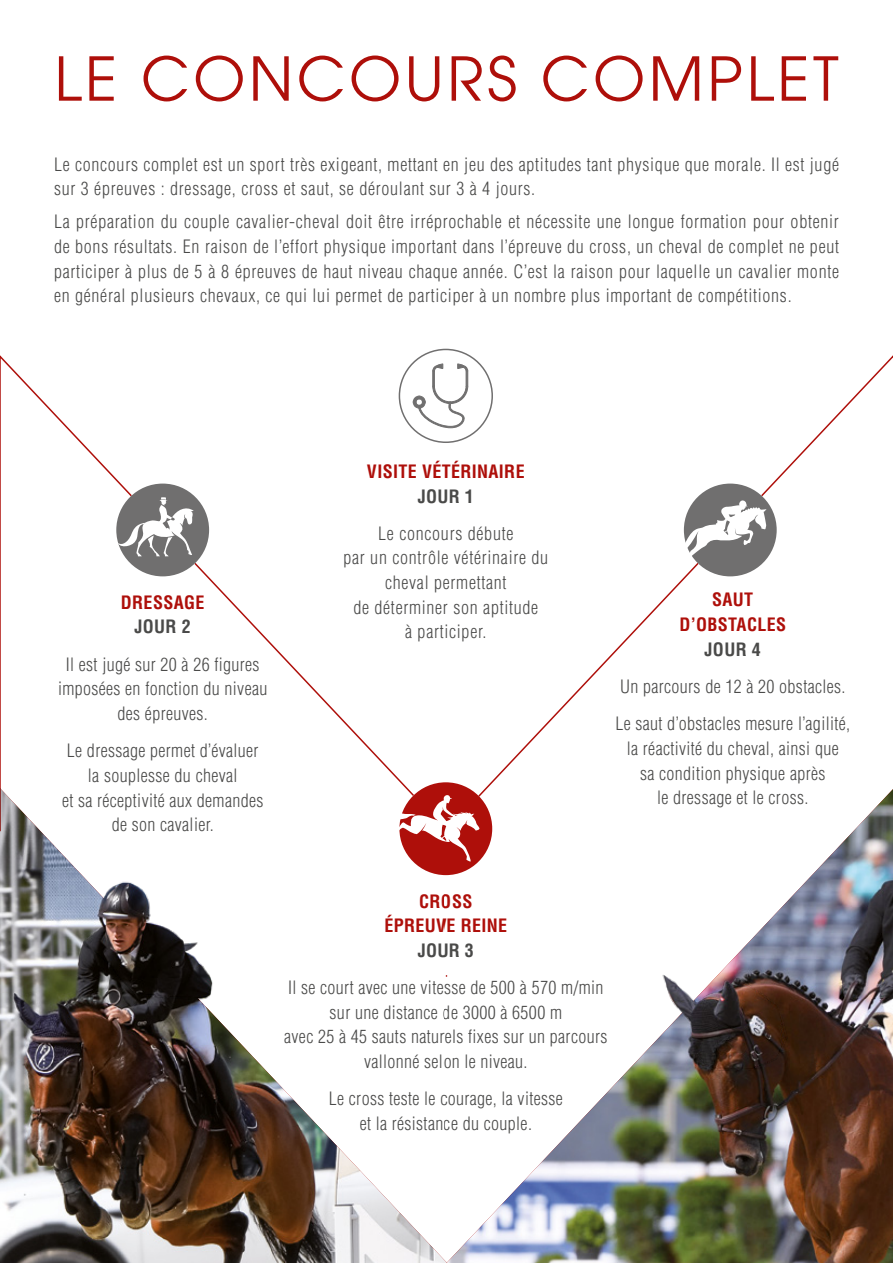
<style>
.page{position:relative;width:893px;height:1263px;background:#fff}
.page>*{position:absolute;margin:0;border:0;box-sizing:border-box;transform-origin:0 0}
.t1{font:60px "Avant Garde";letter-spacing:.06em;color:#ae0f0a}
.t2{font:300 condensed 18px/24.6px "Helvetica LT";letter-spacing:.02em;color:#4a4a49;text-align:center}
.t3{font:300 condensed 18px/24.6px "Helvetica LT";letter-spacing:.04em;color:#4a4a49}
.t4{font:700 condensed 18px/24.6px "Helvetica LT";letter-spacing:.02em;color:#ae0f0a;text-align:center}
.t5{font:700 condensed 18px "Helvetica LT";letter-spacing:.02em;color:#4a4a49}
</style>
<div class="page">
<svg style="left:0;top:353px;width:893px;height:435px"></svg>
<img style="left:0;top:788px;width:446px;height:475px">
<div style="left:116px;top:484px;width:93px;height:92px;background:#706f6f;border-radius:50%"></div>
<div style="left:684px;top:484px;width:93px;height:92px;background:#706f6f;border-radius:50%"></div>
<div style="left:399px;top:782px;width:93px;height:93px;background:#ae0f0a;border-radius:50%"></div>
<svg style="left:118px;top:497px;width:76px;height:59px"></svg>
<svg style="left:387px;top:792px;width:59px;height:70px"></svg>
<svg style="left:677px;top:500px;width:89px;height:70px"></svg>
<div style="left:399px;top:349px;width:93px;height:93px;background:#fff;border-radius:50%"></div>
<div style="left:399px;top:349px;width:94px;height:94px;border:2px solid #706f6f;border-radius:50%"></div>
<svg style="left:446px;top:788px;width:197px;height:475px"></svg>
<svg style="left:412px;top:363px;width:56px;height:65px"></svg>
<img style="left:0;top:859px;width:329px;height:390px">
<img style="left:643px;top:776px;width:250px;height:487px">
<svg style="left:871px;top:1025px;width:22px;height:238px;background:#543220"></svg>
<h1 class="t1" style="left:54px;top:43px;width:786px">LE CONCOURS COMPLET</h1>
<p class="t3" style="left:54px;top:152px;width:786px">Le concours complet est un sport très exigeant, mettant en jeu des aptitudes tant physique que morale. Il est jugé sur 3 épreuves : dressage, cross et saut, se déroulant sur 3 à 4 jours.</p>
<p class="t2" style="left:54px;top:210px;width:787px;text-align:justify">La préparation du couple cavalier-cheval doit être irréprochable et nécessite une longue formation pour obtenir de bons résultats. En raison de l’effort physique important dans l’épreuve du cross, un cheval de complet ne peut participer à plus de 5 à 8 épreuves de haut niveau chaque année. C’est la raison pour laquelle un cavalier monte en général plusieurs chevaux, ce qui lui permet de participer à un nombre plus important de compétitions.</p>
<p class="t4" style="left:121px;top:590px;width:85px">DRESSAGE</p>
<p class="t5" style="left:135px;top:616px;width:58px">JOUR 2</p>
<p class="t2" style="left:58px;top:652px;width:211px">Il est jugé sur 20 à 26 figures imposées en fonction du niveau des épreuves.</p>
<p class="t2" style="left:62px;top:738px;width:203px">Le dressage permet d’évaluer la souplesse du cheval<br>et sa réceptivité aux demandes de son cavalier.</p>
<p class="t4" style="left:367px;top:459px;width:159px">VISITE VÉTÉRINAIRE</p>
<p class="t5" style="left:418px;top:485px;width:58px">JOUR 1</p>
<p class="t3" style="left:343px;top:521px;width:206px;text-align:center">Le concours débute<br>par un contrôle vétérinaire du cheval permettant<br>de déterminer son aptitude<br>à participer.</p>
<p class="t4" style="left:679px;top:587px;width:108px">SAUT<br>D’OBSTACLES</p>
<p class="t5" style="left:705px;top:638px;width:58px">JOUR 4</p>
<p class="t2" style="left:615px;top:668px;width:236px;line-height:37.3px;text-align:left">Un parcours de 12 à 20 obstacles.<br>Le saut d’obstacles mesure l’agilité,</p>
<p class="t2" style="left:627px;top:736px;width:213px">la réactivité du cheval, ainsi que sa condition physique après<br>le dressage et le cross.</p>
<p class="t4" style="left:384px;top:888px;width:124px">CROSS<br>ÉPREUVE REINE</p>
<p class="t5" style="left:418px;top:939px;width:58px">JOUR 3</p>
<p class="t2" style="left:284px;top:975px;width:325px">Il se court avec une vitesse de 500 à 570 m/min sur une distance de 3000 à 6500 m<br>avec 25 à 45 sauts naturels fixes sur un parcours vallonné selon le niveau.</p>
<p class="t2" style="left:329px;top:1086px;width:235px">Le cross teste le courage, la vitesse et la résistance du couple.</p>
</div>
